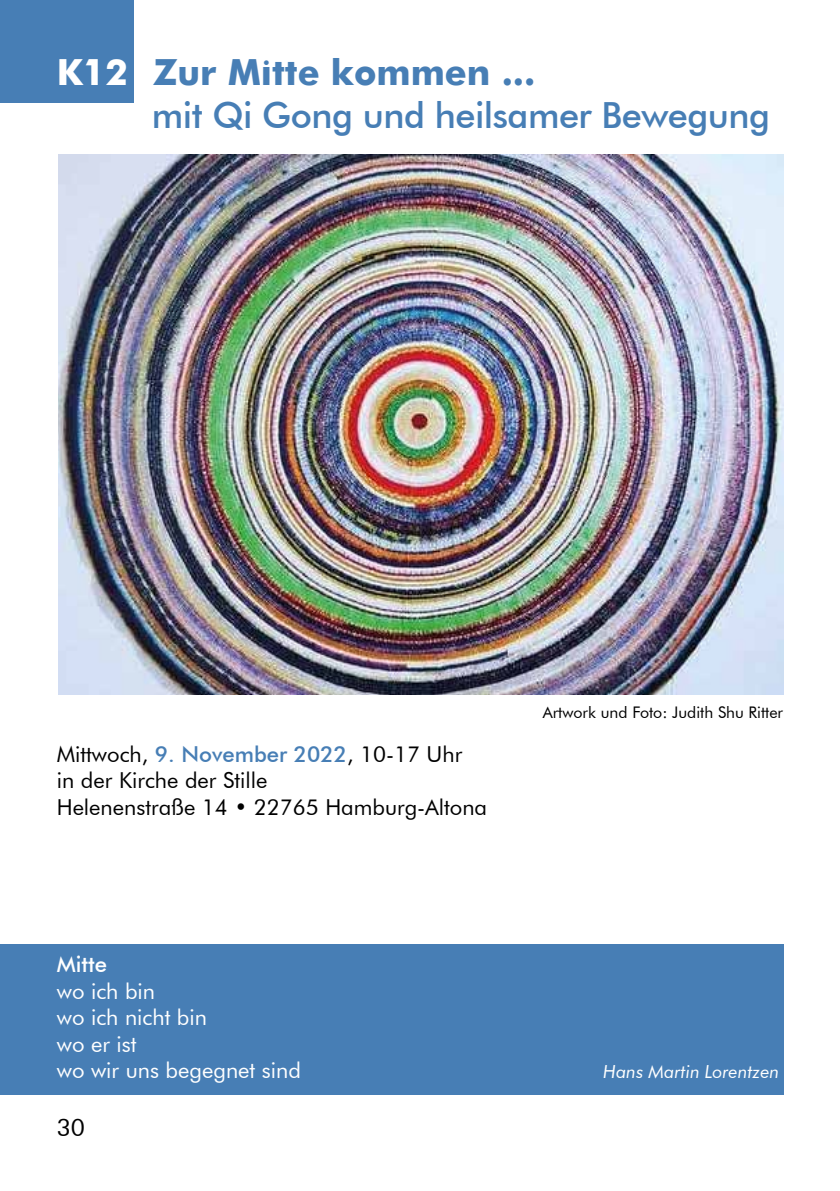
<style>
.page{position:relative;width:840px;height:1191px;background:#fff}
.page>*{position:absolute;margin:0;border:0;box-sizing:border-box;transform-origin:0 0}
.t1{font:500 36px "Futura BT";letter-spacing:-.015em;color:#477eb5}
.t2{font:700 36px "Futura";color:#477eb5}
.t3{font:24px "Futura BT";color:#000}
.t4{font:22px/26.4px "Futura BT";color:#000}
.t5{font:22px/26.4px "Futura BT";color:#fff}
.t6{font:500 22px "Futura BT";color:#fff}
.t7{font:italic 18px "Futura BT";color:#fff}
.t8{font:16px "Futura BT";color:#000}
.s1{color:#fff}
.s2{font-weight:500;color:#477eb5}
</style>
<div class="page">
<div style="left:0;top:944px;width:782px;height:151px;background:#477eb5"></div>
<div style="left:0;top:0;width:133px;height:103px;background:#477eb5"></div>
<img style="left:58px;top:154px;width:725px;height:540px">
<h1 class="t2" style="left:57px;top:46px;width:480px"><span class="s1">K12</span> Zur Mitte kommen ...</h1>
<h1 class="t1" style="left:152px;top:93px;width:619px">mit Qi Gong und heilsamer Bewegung</h1>
<p class="t4" style="left:57px;top:740px;width:431px">Mittwoch, <span class="s2">9. November 2022</span>, 10-17 Uhr<br>in der Kirche der Stille<br>Helenenstraße 14 • 22765 Hamburg-Altona</p>
<p class="t6" style="left:57px;top:951px;width:52px">Mitte</p>
<p class="t5" style="left:57px;top:977px;width:245px">wo ich bin<br>wo ich nicht bin<br>wo er ist<br>wo wir uns begegnet sind</p>
<p class="t3" style="left:57px;top:1112px;width:30px">30</p>
<p class="t8" style="left:542px;top:702px;width:242px">Artwork und Foto: Judith Shu Ritter</p>
<p class="t7" style="left:603px;top:1060px;width:177px">Hans Martin Lorentzen</p>
</div>
